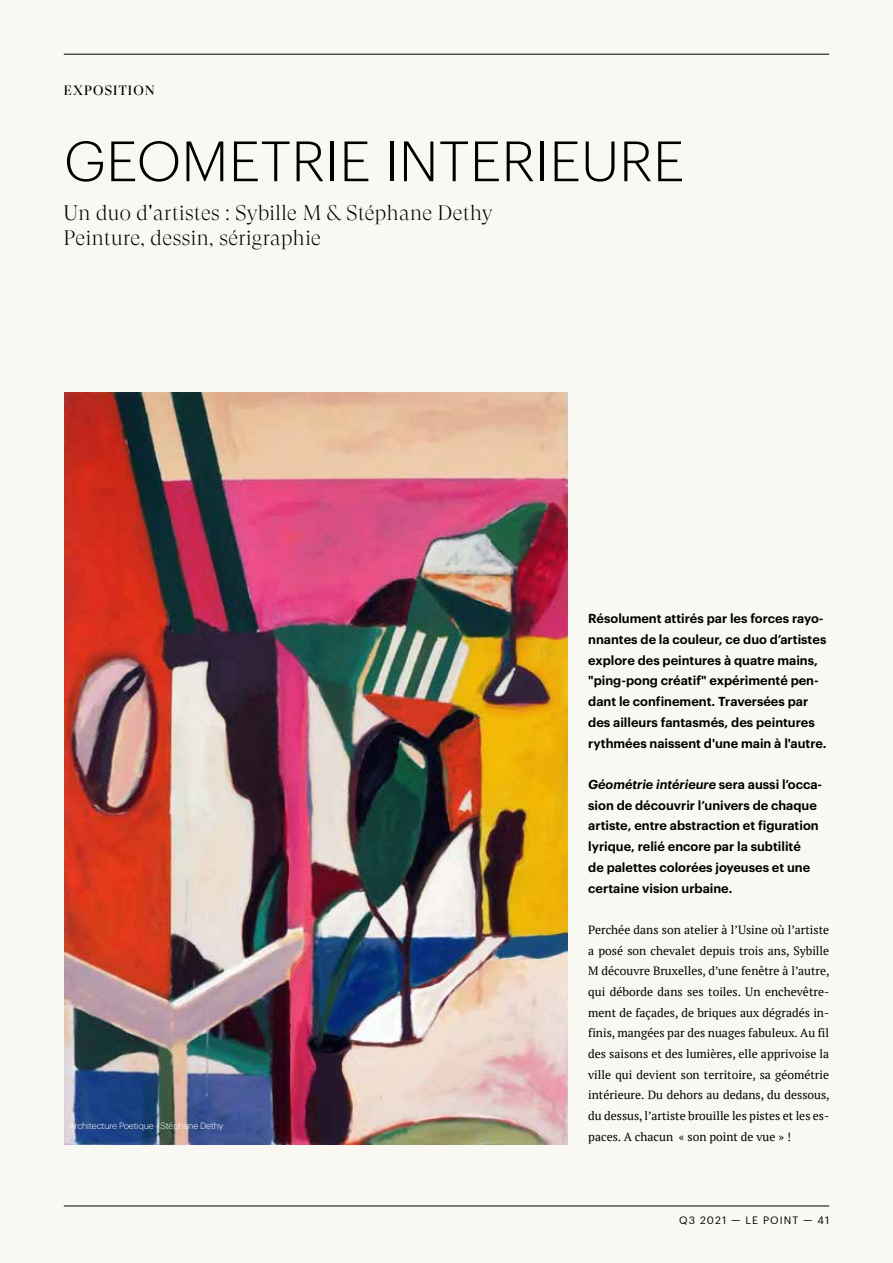
<style>
.page{position:relative;width:893px;height:1263px;background:#faf8f3}
.page>*{position:absolute;margin:0;border:0;box-sizing:border-box;transform-origin:0 0}
.t1{font:300 55.5px "Graphik";letter-spacing:.005em;color:#000}
.t2{font:300 21px/25.2px "GT Super Display";letter-spacing:.02em;color:#000}
.t3{font:13.5px "GT Super Display";letter-spacing:.085em;color:#000}
.t4{font:600 12.75px/20.7px "Graphik";color:#000}
.t5{font:12px/20.7px "PT Serif";color:#000;text-align:justify}
.t6{font:10.5px "Graphik";letter-spacing:.105em;color:#000}
.t7{font:300 9px "Graphik";letter-spacing:-.02em;color:#fff}
.s1{font-style:italic}
</style>
<div class="page">
<img style="left:64px;top:393px;width:503px;height:751px">
<hr style="left:64px;top:54px;width:765px;height:1px;background:#000">
<p class="t3" style="left:64px;top:84px;width:92px">EXPOSITION</p>
<h1 class="t1" style="left:64px;top:121px;width:622px">GEOMETRIE INTERIEURE</h1>
<h2 class="t2" style="left:64px;top:201px;width:430px">Un duo d'artistes : Sybille M &amp; Stéphane Dethy<br>Peinture, dessin, sérigraphie</h2>
<p class="t7" style="left:69px;top:1119px;width:156px">Architecture Poetique - Stéphane Dethy</p>
<p class="t4" style="left:588px;top:607px;width:240px">Résolument attirés par les forces rayo&shy;nnantes de la couleur, ce duo d’artistes explore des peintures à quatre mains, "ping-pong créatif" expérimenté pen&shy;dant le confinement. Traversées par des ailleurs fantasmés, des peintures rythmées naissent d'une main à l'autre.</p>
<p class="t4" style="left:588px;top:773px;width:236px"><span class="s1">Géométrie intérieure</span> sera aussi l’occa&shy;sion de découvrir l’univers de chaque artiste, entre abstraction et figuration lyrique, relié encore par la subtilité<br>de palettes colorées joyeuses et une certaine vision urbaine.</p>
<p class="t5" style="left:588px;top:919px;width:243px">Perchée dans son atelier à l’Usine où l’artiste a posé son chevalet depuis trois ans, Sybille M découvre Bruxelles, d’une fenêtre à l’autre, qui déborde dans ses toiles. Un enchevêtre&shy;ment de façades, de briques aux dégradés in&shy;finis, mangées par des nuages fabuleux. Au fil des saisons et des lumières, elle apprivoise la ville qui devient son territoire, sa géométrie intérieure. Du dehors au dedans, du dessous, du dessus, l’artiste brouille les pistes et les es&shy;paces. A chacun « son point de vue » !</p>
<p class="t6" style="left:679px;top:1212px;width:151px">Q3 2021 — LE POINT — 41</p>
</div>
